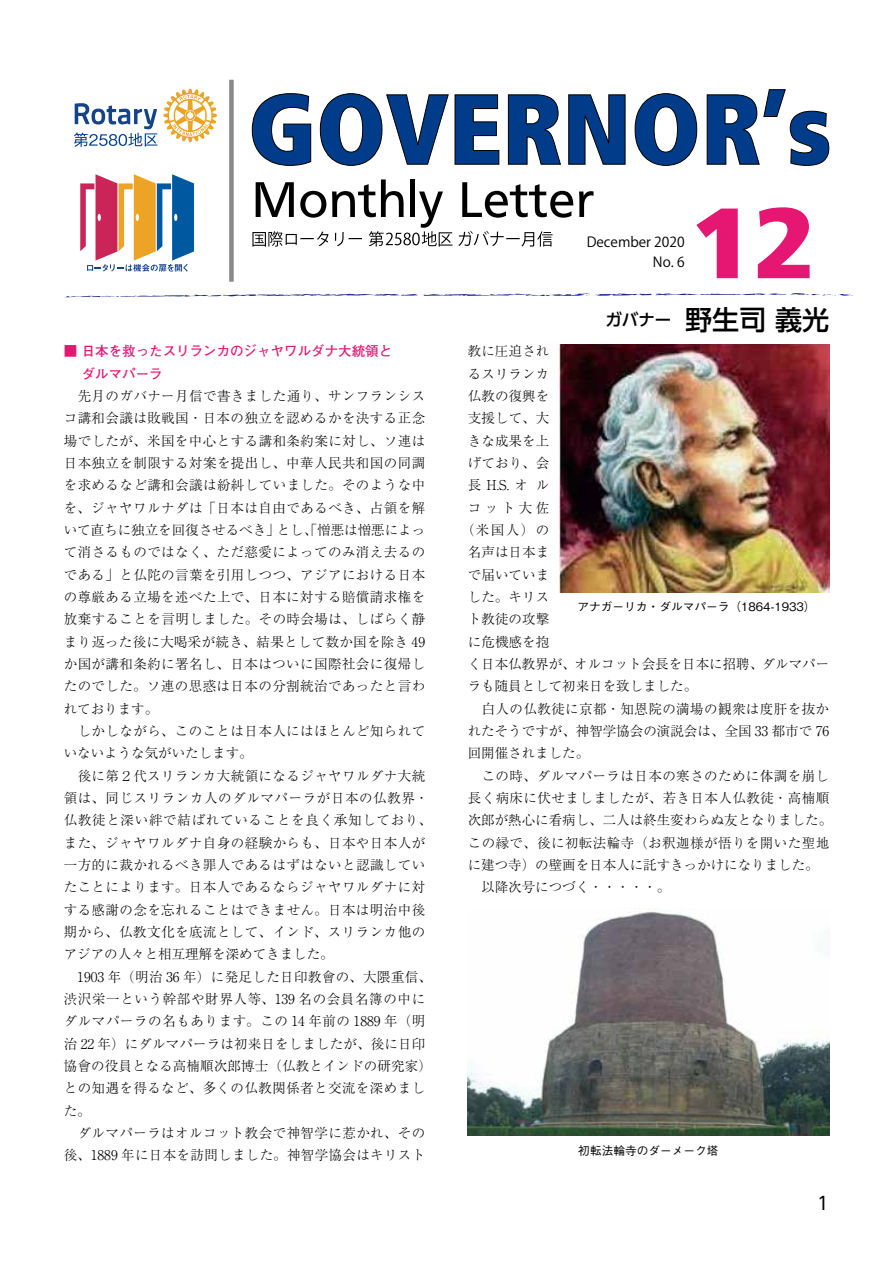
<style>
.page{position:relative;width:893px;height:1263px;background:#fff}
.page>*{position:absolute;margin:0;border:0;box-sizing:border-box;transform-origin:0 0}
.t1{font:900 condensed 99.75px "Frutiger LT";color:#e61673;scale:1.17 1}
.t2{font:500 27px "UD Shin Go Pro";color:#000}
.t3{font:18px "UD Shin Go Pro";color:#000}
.t4{font:13.8px/20px "Koz Go Pr 6 N";color:#000;text-align:right}
.t5{font:300 13.5px/22.4px "Ryumin Pro";letter-spacing:.03em;color:#000}
.t6{font:300 13.5px "Ryumin Pro";color:#000}
.t7{font:700 13.5px/22.4px "Futo Go B101 Pro";color:#e61673}
.t8{font:500 11.7px "Gothic BBB Pro";color:#000}
.s1{font-size:16.5px}
</style>
<div class="page">
<svg style="left:163px;top:89px;width:54px;height:53px"></svg>
<svg style="left:80px;top:174px;width:114px;height:98px"></svg>
<div style="left:229px;top:80px;width:5px;height:202px;background:#898989"></div>
<svg style="left:64px;top:293px;width:789px;height:5px"></svg>
<svg style="left:74px;top:103px;width:83px;height:44px"></svg>
<svg style="left:252px;top:93px;width:59px;height:73px"></svg>
<svg style="left:320px;top:93px;width:180px;height:73px"></svg>
<svg style="left:508px;top:94px;width:53px;height:71px"></svg>
<svg style="left:568px;top:94px;width:58px;height:71px"></svg>
<svg style="left:634px;top:93px;width:63px;height:73px"></svg>
<svg style="left:706px;top:89px;width:124px;height:77px"></svg>
<svg style="left:458px;top:231px;width:95px;height:16px"></svg>
<svg style="left:252px;top:179px;width:200px;height:68px"></svg>
<svg style="left:462px;top:182px;width:111px;height:36px"></svg>
<svg style="left:579px;top:191px;width:14px;height:26px"></svg>
<img style="left:560px;top:344px;width:269px;height:248px">
<img style="left:468px;top:909px;width:361px;height:227px">
<p class="t7" style="left:64px;top:338px;width:330px">■ 日本を救ったスリランカのジャヤワルダナ大統領と　 ダルマパーラ</p>
<p class="t5" style="left:64px;top:384px;width:370px">　先月のガバナー月信で書きました通り、サンフランシスコ講和会議は敗戦国・日本の独立を認めるかを決する正念場でしたが、米国を中心とする講和条約案に対し、ソ連は日本独立を制限する対案を提出し、中華人民共和国の同調を求めるなど講和会議は紛糾していました。そのような中を、ジャヤワルナダは「日本は自由であるべき、占領を解いて直ちに独立を回復させるべき」とし、「憎悪は憎悪によって消さるものではなく、ただ慈愛によってのみ消え去るのである」と仏陀の言葉を引用しつつ、アジアにおける日本の尊厳ある立場を述べた上で、日本に対する賠償請求権を放棄することを言明しました。その時会場は、しばらく静まり返った後に大喝采が続き、結果として数か国を除き 49か国が講和条約に署名し、日本はついに国際社会に復帰したのでした。ソ連の思惑は日本の分割統治であったと言われております。<br>　しかしながら、このことは日本人にはほとんど知られていないような気がいたします。<br>　後に第２代スリランカ大統領になるジャヤワルダナ大統領は、同じスリランカ人のダルマパーラが日本の仏教界・仏教徒と深い絆で結ばれていることを良く承知しており、また、ジャヤワルダナ自身の経験からも、日本や日本人が一方的に裁かれるべき罪人であるはずはないと認識していたことによります。日本人であるならジャヤワルダナに対する感謝の念を忘れることはできません。日本は明治中後期から、仏教文化を底流として、インド、スリランカ他のアジアの人々と相互理解を深めてきました。<br>　1903 年（明治 36 年）に発足した日印教會の、大隈重信、渋沢栄一という幹部や財界人等、139 名の会員名簿の中にダルマパーラの名もあります。この 14 年前の 1889 年（明治 22 年）にダルマパーラは初来日をしましたが、後に日印協會の役員となる高楠順次郎博士（仏教とインドの研究家）との知遇を得るなど、多くの仏教関係者と交流を深めました。<br>　ダルマパーラはオルコット教会で神智学に惹かれ、その後、1889 年に日本を訪問しました。神智学協会はキリスト</p>
<p class="t4" style="left:587px;top:232px;width:99px">December 2020<br>No. 6</p>
<h1 class="t1" style="left:693px;top:182px;width:105px">12</h1>
<h2 class="t2" style="left:605px;top:298px;width:225px"><span class="s1">ガバナー</span> 野生司 義光</h2>
<p class="t5" style="left:468px;top:339px;width:83px">教に圧迫され</p>
<p class="t5" style="left:468px;top:361px;width:83px">るスリランカ</p>
<p class="t5" style="left:468px;top:384px;width:83px">仏教の復興を</p>
<p class="t5" style="left:468px;top:406px;width:83px">支援して、大</p>
<p class="t5" style="left:468px;top:428px;width:83px">きな成果を上</p>
<p class="t5" style="left:468px;top:451px;width:83px">げており、会</p>
<p class="t5" style="left:468px;top:473px;width:83px">長 H.S. オル</p>
<p class="t5" style="left:468px;top:495px;width:83px">コット大佐</p>
<p class="t5" style="left:461px;top:518px;width:90px">（米国人）の</p>
<p class="t5" style="left:468px;top:540px;width:83px">名声は日本ま</p>
<p class="t5" style="left:468px;top:562px;width:83px">で届いていま</p>
<p class="t5" style="left:468px;top:585px;width:83px">した。キリス</p>
<p class="t5" style="left:468px;top:607px;width:83px">ト教徒の攻撃</p>
<p class="t5" style="left:468px;top:629px;width:83px">に危機感を抱</p>
<p class="t6" style="left:468px;top:653px;width:363px">く日本仏教界が、オルコット会長を日本に招聘、ダルマパー</p>
<p class="t6" style="left:468px;top:676px;width:231px">ラも随員として初来日を致しました。</p>
<p class="t5" style="left:468px;top:696px;width:363px">　白人の仏教徒に京都・知恩院の満場の観衆は度肝を抜か</p>
<p class="t6" style="left:468px;top:720px;width:363px">れたそうですが、神智学協会の演説会は、全国 33 都市で 76</p>
<p class="t6" style="left:468px;top:743px;width:123px">回開催されました。</p>
<p class="t5" style="left:468px;top:763px;width:363px">　この時、ダルマパーラは日本の寒さのために体調を崩し</p>
<p class="t5" style="left:468px;top:786px;width:363px">長く病床に伏せましましたが、若き日本人仏教徒・高楠順</p>
<p class="t6" style="left:468px;top:810px;width:366px">次郎が熱心に看病し、二人は終生変わらぬ友となりました。</p>
<p class="t5" style="left:468px;top:830px;width:363px">この縁で、後に初転法輪寺（お釈迦様が悟りを開いた聖地</p>
<p class="t6" style="left:468px;top:854px;width:353px">に建つ寺）の壁画を日本人に託すきっかけになりました。</p>
<p class="t6" style="left:468px;top:877px;width:204px">　以降次号につづく・・・・・。</p>
<p class="t8" style="left:577px;top:597px;width:240px">アナガーリカ・ダルマパーラ（1864-1933）</p>
<p class="t8" style="left:578px;top:1141px;width:142px">初転法輪寺のダーメーク塔</p>
<h3 class="t3" style="left:817px;top:1189px;width:13px">1</h3>
</div>
